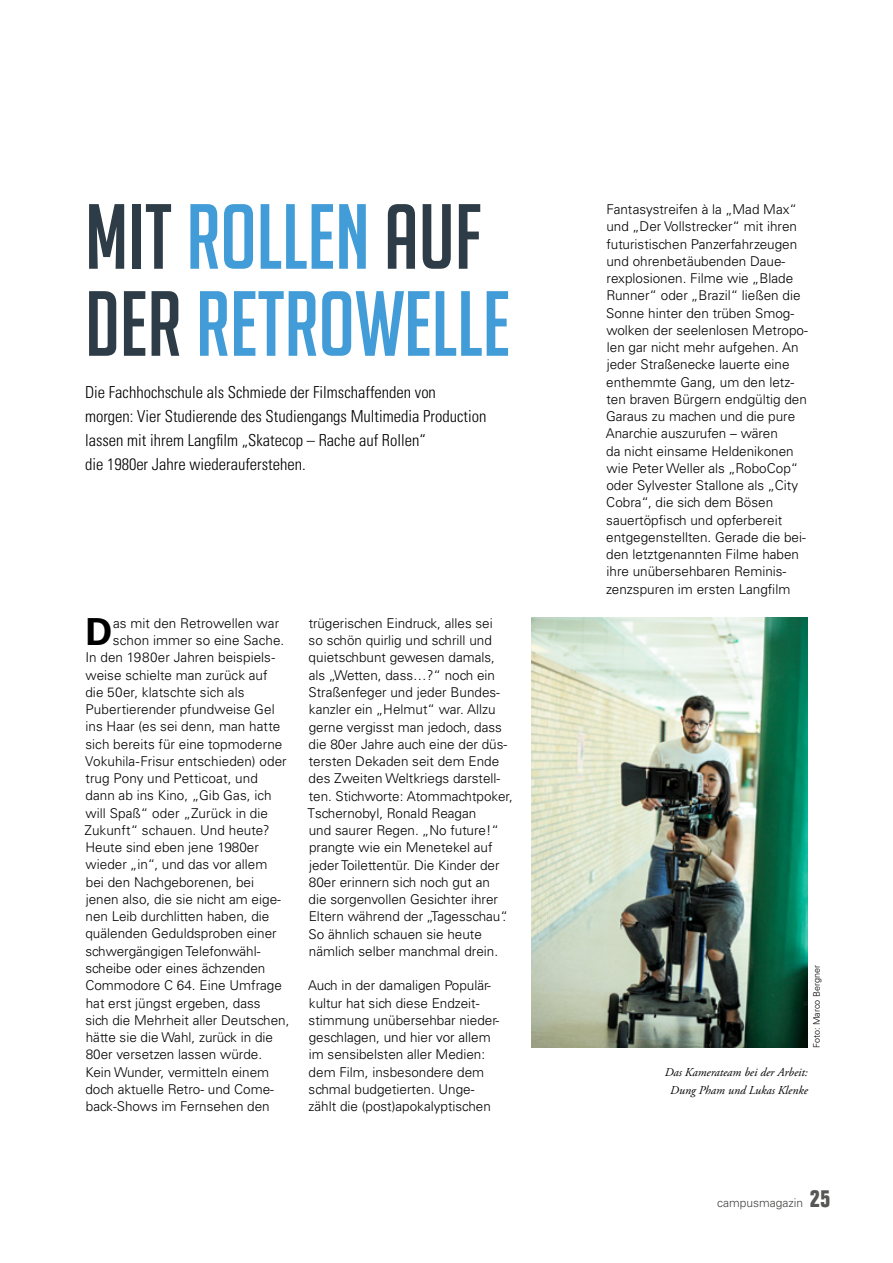
<style>
.page{position:relative;width:893px;height:1263px;background:#fff}
.page>*{position:absolute;margin:0;border:0;box-sizing:border-box;transform-origin:0 0}
.t1{font:90px/87px "Big Noodle Titling";color:#429cd7}
.t2{font:700 37.35px "Univers LT Std";color:#000}
.t3{font:300 condensed 16.5px/24px "Univers LT Std";color:#000}
.t4{font:300 13.5px/17.2px "Univers LT Std";color:#000}
.t5{font:italic 12px/17.2px "Adobe Garamond Pro";color:#000;text-align:center}
.t6{font:300 12px "Univers LT Std";color:#434342}
.t7{font:300 9px "Univers LT Std";color:#000}
.s1{color:#2d3c46}
.s2{font-family:"Folio";font-weight:700;font-stretch:condensed;font-size:24px;color:#565655}
</style>
<div class="page">
<img style="left:531px;top:617px;width:277px;height:431px">
<h1 class="t1" style="left:85px;top:193px;width:427px"><span class="s1">MIT</span> ROLLEN <span class="s1">AUF<br>DER</span> RETROWELLE</h1>
<p class="t3" style="left:85px;top:380px;width:403px">Die Fachhochschule als Schmiede der Filmschaffenden von morgen: Vier Studierende des Studiengangs Multimedia Production lassen mit ihrem Langfilm „Skatecop – Rache auf Rollen“<br>die 1980er Jahre wiederauferstehen.</p>
<h2 class="t2" style="left:86px;top:610px;width:28px">D</h2>
<p class="t4" style="left:113px;top:614px;width:168px">as mit den Retrowellen war</p>
<p class="t4" style="left:113px;top:632px;width:173px">schon immer so eine Sache.</p>
<p class="t4" style="left:85px;top:649px;width:191px">In den 1980er Jahren beispiels-</p>
<p class="t4" style="left:86px;top:666px;width:184px">weise schielte man zurück auf</p>
<p class="t4" style="left:85px;top:683px;width:161px">die 50er, klatschte sich als</p>
<p class="t4" style="left:85px;top:701px;width:191px">Pubertierender pfundweise Gel</p>
<p class="t4" style="left:86px;top:718px;width:196px">ins Haar (es sei denn, man hatte</p>
<p class="t4" style="left:85px;top:735px;width:199px">sich bereits für eine topmoderne</p>
<p class="t4" style="left:85px;top:752px;width:203px">Vokuhila-Frisur entschieden) oder</p>
<p class="t4" style="left:85px;top:770px;width:174px">trug Pony und Petticoat, und</p>
<p class="t4" style="left:85px;top:787px;width:188px">dann ab ins Kino, „Gib Gas, ich</p>
<p class="t4" style="left:86px;top:804px;width:184px">will Spaß“ oder „Zurück in die</p>
<p class="t4" style="left:85px;top:821px;width:186px">Zukunft“ schauen. Und heute?</p>
<p class="t4" style="left:85px;top:839px;width:175px">Heute sind eben jene 1980er</p>
<p class="t4" style="left:86px;top:856px;width:183px">wieder „in“, und das vor allem</p>
<p class="t4" style="left:86px;top:873px;width:170px">bei den Nachgeborenen, bei</p>
<p class="t4" style="left:86px;top:890px;width:197px">jenen also, die sie nicht am eige-</p>
<p class="t4" style="left:86px;top:908px;width:185px">nen Leib durchlitten haben, die</p>
<p class="t4" style="left:85px;top:925px;width:193px">quälenden Geduldsproben einer</p>
<p class="t4" style="left:85px;top:942px;width:177px">schwergängigen Telefonwähl-</p>
<p class="t4" style="left:85px;top:959px;width:181px">scheibe oder eines ächzenden</p>
<p class="t4" style="left:85px;top:977px;width:198px">Commodore C 64. Eine Umfrage</p>
<p class="t4" style="left:86px;top:994px;width:176px">hat erst jüngst ergeben, dass</p>
<p class="t4" style="left:85px;top:1011px;width:206px">sich die Mehrheit aller Deutschen,</p>
<p class="t4" style="left:86px;top:1028px;width:189px">hätte sie die Wahl, zurück in die</p>
<p class="t4" style="left:86px;top:1046px;width:178px">80er versetzen lassen würde.</p>
<p class="t4" style="left:85px;top:1063px;width:185px">Kein Wunder, vermitteln einem</p>
<p class="t4" style="left:85px;top:1080px;width:190px">doch aktuelle Retro- und Come-</p>
<p class="t4" style="left:86px;top:1097px;width:185px">back-Shows im Fernsehen den</p>
<p class="t4" style="left:307px;top:614px;width:207px">trügerischen Eindruck, alles sei<br>so schön quirlig und schrill und quietschbunt gewesen damals, als „Wetten, dass…?“ noch ein<br>Straßenfeger und jeder Bundes&shy;kanzler ein „Helmut“ war. Allzu gerne vergisst man jedoch, dass die 80er Jahre auch eine der düs&shy;tersten Dekaden seit dem Ende des Zweiten Weltkriegs darstell&shy;ten. Stichworte: Atommachtpoker,<br>Tschernobyl, Ronald Reagan<br>und saurer Regen. „No future!“ prangte wie ein Menetekel auf jeder Toilettentür. Die Kinder der<br>80er erinnern sich noch gut an<br>die sorgenvollen Gesichter ihrer<br>Eltern während der „Tagesschau“.<br>So ähnlich schauen sie heute nämlich selber manchmal drein.</p>
<p class="t4" style="left:308px;top:977px;width:193px">Auch in der damaligen Populär&shy;kultur hat sich diese Endzeit&shy;stimmung unübersehbar nieder&shy;geschlagen, und hier vor allem im sensibelsten aller Medien: dem Film, insbesondere dem schmal budgetierten. Unge&shy;zählt die (post)apokalyptischen</p>
<p class="t4" style="left:606px;top:201px;width:204px">Fantasystreifen à la „Mad Max“ und „Der Vollstrecker“ mit ihren futuristischen Panzerfahrzeugen und ohrenbetäubenden Daue&shy;rexplosionen. Filme wie „Blade<br>Runner“ oder „Brazil“ ließen die<br>Sonne hinter den trüben Smog&shy;wolken der seelenlosen Metropo&shy;len gar nicht mehr aufgehen. An jeder Straßenecke lauerte eine enthemmte Gang, um den letz&shy;ten braven Bürgern endgültig den<br>Garaus zu machen und die pure<br>Anarchie auszurufen – wären<br>da nicht einsame Heldenikonen wie Peter Weller als „RoboCop“ oder Sylvester Stallone als „City<br>Cobra“, die sich dem Bösen sauertöpfisch und opferbereit entgegenstellten. Gerade die bei&shy;den letztgenannten Filme haben ihre unübersehbaren Reminis&shy;zenzspuren im ersten Langfilm</p>
<p class="t7" style="left:811px;top:1048px;width:84px;rotate:-90deg">Foto: Marco Bergner</p>
<p class="t5" style="left:665px;top:1064px;width:145px">Das Kamerateam bei der Arbeit:<br>Dung Pham und Lukas Klenke</p>
<p class="t6" style="left:717px;top:1196px;width:115px">campusmagazin <span class="s2">25</span></p>
</div>
